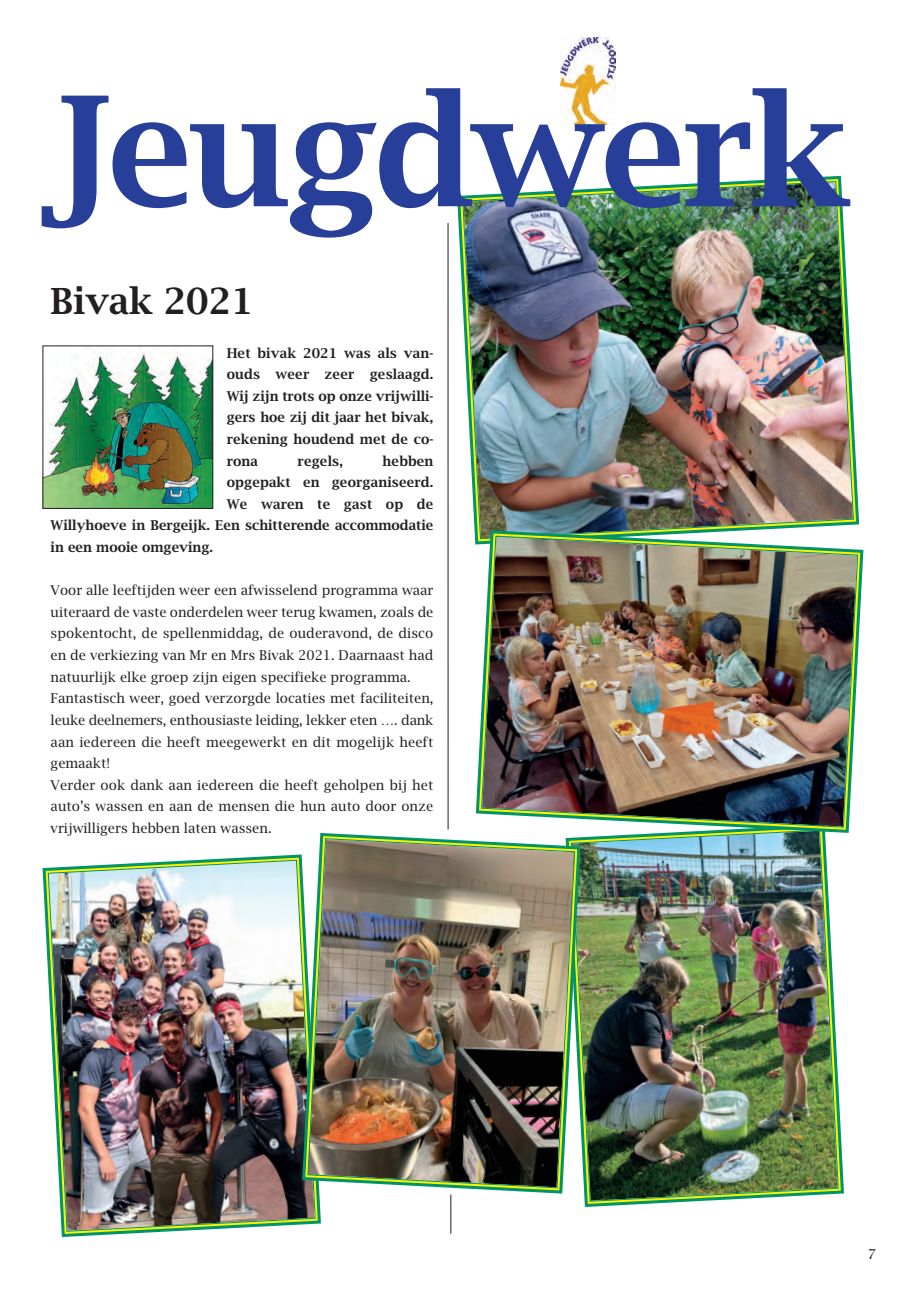
<style>
.page{position:relative;width:906px;height:1289px;background:#fff}
.page>*{position:absolute;margin:0;border:0;box-sizing:border-box;transform-origin:0 0}
.t1{font:600 153px "Lucida Bright";letter-spacing:-.025em;color:#283f99}
.t2{font:600 36px "Lucida Bright";color:#231f20}
.t3{font:13.5px/21.6px "Lucida Bright";color:#231f20}
.t4{font:600 13.5px/21.6px "Lucida Bright";color:#231f20;text-align:justify}
</style>
<div class="page">
<svg style="left:457px;top:175px;width:403px;height:350px"></svg>
<img style="left:462px;top:180px;width:392px;height:349px">
<hr style="left:447px;top:223px;width:1px;height:606px;background:#231f20">
<hr style="left:450px;top:1194px;width:1px;height:39px;background:#231f20">
<img style="left:560px;top:38px;width:56px;height:86px">
<img style="left:45px;top:347px;width:166px;height:160px">
<div style="left:43px;top:345px;width:170px;height:164px;border:1px solid #231f20"></div>
<svg style="left:42px;top:854px;width:279px;height:383px"></svg>
<img style="left:47px;top:859px;width:269px;height:373px">
<svg style="left:584px;top:1098px;width:260px;height:109px"></svg>
<img style="left:582px;top:834px;width:257px;height:368px">
<img style="left:301px;top:833px;width:281px;height:362px">
<img style="left:307px;top:837px;width:268px;height:351px">
<svg style="left:474px;top:529px;width:390px;height:305px"></svg>
<img style="left:480px;top:535px;width:378px;height:293px">
<h1 class="t1" style="left:43px;top:64px;width:809px">Jeugdwerk</h1>
<h2 class="t2" style="left:51px;top:281px;width:204px">Bivak 2021</h2>
<p class="t4" style="left:227px;top:342px;width:208px">Het bivak 2021 was als van&shy;ouds weer zeer geslaagd.<br>Wij zijn trots op onze vrijwilli&shy;gers hoe zij dit jaar het bivak, rekening houdend met de co&shy;rona</p>
<p class="t4" style="left:298px;top:450px;width:47px">regels,</p>
<p class="t4" style="left:383px;top:450px;width:52px">hebben</p>
<p class="t4" style="left:227px;top:471px;width:208px">opgepakt en georganiseerd.</p>
<p class="t4" style="left:227px;top:493px;width:208px">We waren te gast op de</p>
<p class="t4" style="left:51px;top:515px;width:384px">Willyhoeve in Bergeijk. Een schitterende accommodatie</p>
<p class="t4" style="left:51px;top:536px;width:164px">in een mooie omgeving.</p>
<p class="t3" style="left:51px;top:579px;width:384px">Voor alle leeftijden weer een afwisselend programma waar uiteraard de vaste onderdelen weer terug kwamen, zoals de spokentocht, de spellenmiddag, de ouderavond, de disco en de verkiezing van Mr en Mrs Bivak 2021. Daarnaast had natuurlijk elke groep zijn eigen specifieke programma.<br>Fantastisch weer, goed verzorgde locaties met faciliteiten, leuke deelnemers, enthousiaste leiding, lekker eten …. dank aan iedereen die heeft meegewerkt en dit mogelijk heeft gemaakt!<br>Verder ook dank aan iedereen die heeft geholpen bij het auto’s wassen en aan de mensen die hun auto door onze vrijwilligers hebben laten wassen.</p>
<p class="t3" style="left:867px;top:1243px;width:10px">7</p>
</div>
